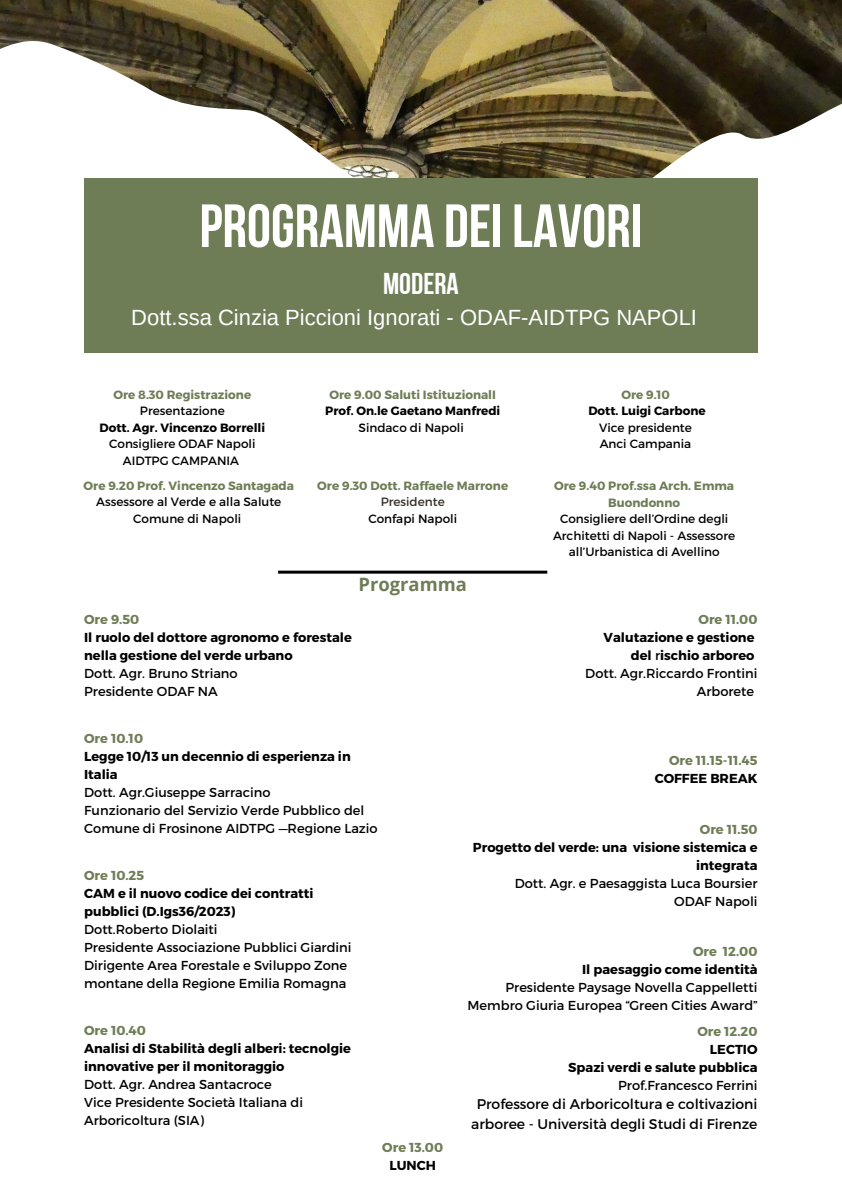
<style>
.page{position:relative;width:842px;height:1191px;background:#fff}
.page>*{position:absolute;margin:0;border:0;box-sizing:border-box;transform-origin:0 0}
.t1{font:60.8px "Bebas Neue Cyrillic";color:#fff}
.t2{font:30px "Bebas Neue Cyrillic";color:#fff}
.t3{font:22px "Arimo";color:#fff}
.t4{font:700 18.4px "Open Sans";color:#6e7d56}
.t5{font:14px/19.5px "Montserrat";color:#000;text-align:center}
.t6{font:13px/18px "Montserrat";color:#000}
.t7{font:700 13px/18px "Montserrat";color:#000}
.t8{font:700 13px "Montserrat";color:#6e7d56}
.t9{font:12px/16.5px "Montserrat";color:#000;text-align:center}
.t10{font:700 12px/16.5px "Montserrat";color:#6e7d56;text-align:center}
.t11{font:700 12px "Montserrat";color:#000}
.t12{font:12px "Montserrat";color:#332e28}
.s1{font-weight:400}
</style>
<div class="page">
<svg style="left:0;top:0;width:749px;height:574px"></svg>
<div style="left:84px;top:179px;width:673px;height:174px;background:#6e7d56"></div>
<hr style="left:278px;top:570px;width:269px;height:3px;background:#000">
<svg style="left:749px;top:0;width:93px;height:353px"></svg>
<p class="t1" style="left:199px;top:201px;width:444px">PROGRAMMA DEI LAVORI</p>
<p class="t2" style="left:383px;top:272px;width:77px">MODERA</p>
<p class="t3" style="left:131px;top:305px;width:567px">Dott.ssa Cinzia Piccioni Ignorati - ODAF-AIDTPG NAPOLI</p>
<p class="t10" style="left:114px;top:385px;width:139px">Ore 8.30 Registrazione</p>
<p class="t9" style="left:140px;top:402px;width:86px">Presentazione</p>
<p class="t11" style="left:100px;top:419px;width:167px">Dott. Agr. Vincenzo Borrelli</p>
<p class="t9" style="left:109px;top:435px;width:148px">Consigliere ODAF Napoli</p>
<p class="t9" style="left:123px;top:451px;width:118px">AIDTPG CAMPANIA</p>
<p class="t10" style="left:84px;top:476px;width:212px">Ore 9.20 Prof. Vincenzo Santagada</p>
<p class="t9" style="left:96px;top:493px;width:187px">Assessore al Verde e alla Salute</p>
<p class="t9" style="left:133px;top:509px;width:110px">Comune di Napoli</p>
<p class="t10" style="left:330px;top:385px;width:168px">Ore 9.00 Saluti IstituzionalI</p>
<p class="t11" style="left:325px;top:403px;width:177px">Prof. On.le Gaetano Manfredi</p>
<p class="t9" style="left:359px;top:418px;width:107px">Sindaco di Napoli</p>
<p class="t10" style="left:317px;top:476px;width:192px">Ore 9.30 Dott. Raffaele Marrone</p>
<p class="t12" style="left:381px;top:494px;width:66px">Presidente</p>
<p class="t9" style="left:368px;top:509px;width:90px">Confapi Napoli</p>
<p class="t4" style="left:359px;top:571px;width:110px">Programma</p>
<p class="t10" style="left:621px;top:385px;width:50px">Ore 9.10</p>
<p class="t11" style="left:588px;top:403px;width:119px">Dott. Luigi Carbone</p>
<p class="t9" style="left:599px;top:418px;width:94px">Vice presidente</p>
<p class="t9" style="left:600px;top:435px;width:93px">Anci Campania</p>
<p class="t10" style="left:554px;top:477px;width:181px">Ore 9.40 Prof.ssa Arch. Emma<br>Buondonno</p>
<p class="t9" style="left:553px;top:510px;width:184px">Consigliere dell’Ordine degli<br>Architetti di Napoli - Assessore all’Urbanistica di Avellino</p>
<p class="t8" style="left:84px;top:611px;width:57px">Ore 9.50</p>
<p class="t7" style="left:84px;top:628px;width:269px">Il ruolo del dottore agronomo e forestale</p>
<p class="t7" style="left:84px;top:646px;width:210px">nella gestione del verde urbano</p>
<p class="t6" style="left:84px;top:664px;width:155px">Dott. Agr. Bruno Striano</p>
<p class="t6" style="left:84px;top:682px;width:135px">Presidente ODAF NA</p>
<p class="t8" style="left:84px;top:730px;width:60px">Ore 10.10</p>
<p class="t7" style="left:84px;top:746px;width:268px">Legge 10/13 un decennio di esperienza in<br>Italia</p>
<p class="t6" style="left:84px;top:782px;width:188px">Dott. Agr.Giuseppe Sarracino</p>
<p class="t6" style="left:84px;top:800px;width:282px">Funzionario del Servizio Verde Pubblico del</p>
<p class="t6" style="left:84px;top:818px;width:295px">Comune di Frosinone AIDTPG —Regione Lazio</p>
<p class="t8" style="left:84px;top:866px;width:62px">Ore 10.25</p>
<p class="t7" style="left:84px;top:883px;width:231px">CAM e il nuovo codice dei contratti</p>
<p class="t7" style="left:84px;top:901px;width:153px">pubblici (D.Igs36/2023)</p>
<p class="t6" style="left:84px;top:919px;width:135px">Dott.Roberto Diolaiti</p>
<p class="t6" style="left:84px;top:937px;width:269px">Presidente Associazione Pubblici Giardini</p>
<p class="t6" style="left:84px;top:955px;width:264px">Dirigente Area Forestale e Sviluppo Zone</p>
<p class="t6" style="left:84px;top:973px;width:264px">montane della Regione Emilia Romagna</p>
<p class="t8" style="left:84px;top:1021px;width:63px">Ore 10.40</p>
<p class="t7" style="left:84px;top:1038px;width:268px">Analisi di Stabilità degli alberi: tecnolgie innovative per il monitoraggio</p>
<p class="t6" style="left:84px;top:1074px;width:189px">Dott. Agr. Andrea Santacroce</p>
<p class="t6" style="left:84px;top:1092px;width:220px">Vice Presidente Società Italiana di<br>Arboricoltura (SIA)</p>
<p class="t8" style="left:382px;top:1138px;width:62px">Ore 13.00</p>
<p class="t7" style="left:389px;top:1155px;width:48px">LUNCH</p>
<p class="t8" style="left:698px;top:611px;width:60px">Ore 11.00</p>
<p class="t7" style="left:604px;top:628px;width:152px">Valutazione e gestione</p>
<p class="t7" style="left:631px;top:646px;width:125px">del <span class="s1">r</span>ischio arboreo</p>
<p class="t6" style="left:585px;top:664px;width:174px">Dott. Agr.Riccardo Frontini</p>
<p class="t6" style="left:697px;top:682px;width:59px">Arborete</p>
<p class="t8" style="left:669px;top:751px;width:90px">Ore 11.15-11.45</p>
<p class="t7" style="left:655px;top:768px;width:104px">COFFEE BREAK</p>
<p class="t8" style="left:700px;top:820px;width:59px">Ore 11.50</p>
<p class="t7" style="left:473px;top:837px;width:286px;text-align:right">Progetto del verde: una visione sistemica e integrata</p>
<p class="t6" style="left:515px;top:873px;width:244px">Dott. Agr. e Paesaggista Luca Boursier</p>
<p class="t6" style="left:674px;top:891px;width:85px">ODAF Napoli</p>
<p class="t8" style="left:693px;top:943px;width:66px">Ore 12.00</p>
<p class="t7" style="left:582px;top:959px;width:177px">Il paesaggio come identità</p>
<p class="t6" style="left:505px;top:977px;width:254px">Presidente Paysage Novella Cappelletti</p>
<p class="t6" style="left:468px;top:995px;width:291px">Membro Giuria Europea “Green Cities Award”</p>
<p class="t8" style="left:697px;top:1022px;width:62px">Ore 12.20</p>
<p class="t7" style="left:710px;top:1039px;width:49px">LECTIO</p>
<p class="t7" style="left:568px;top:1057px;width:191px">Spazi verdi e salute pubblica</p>
<p class="t6" style="left:618px;top:1075px;width:141px">Prof.Francesco Ferrini</p>
<p class="t5" style="left:471px;top:1093px;width:288px">Professore di Arboricoltura e coltivazioni arboree - Università degli Studi di Firenze</p>
</div>
